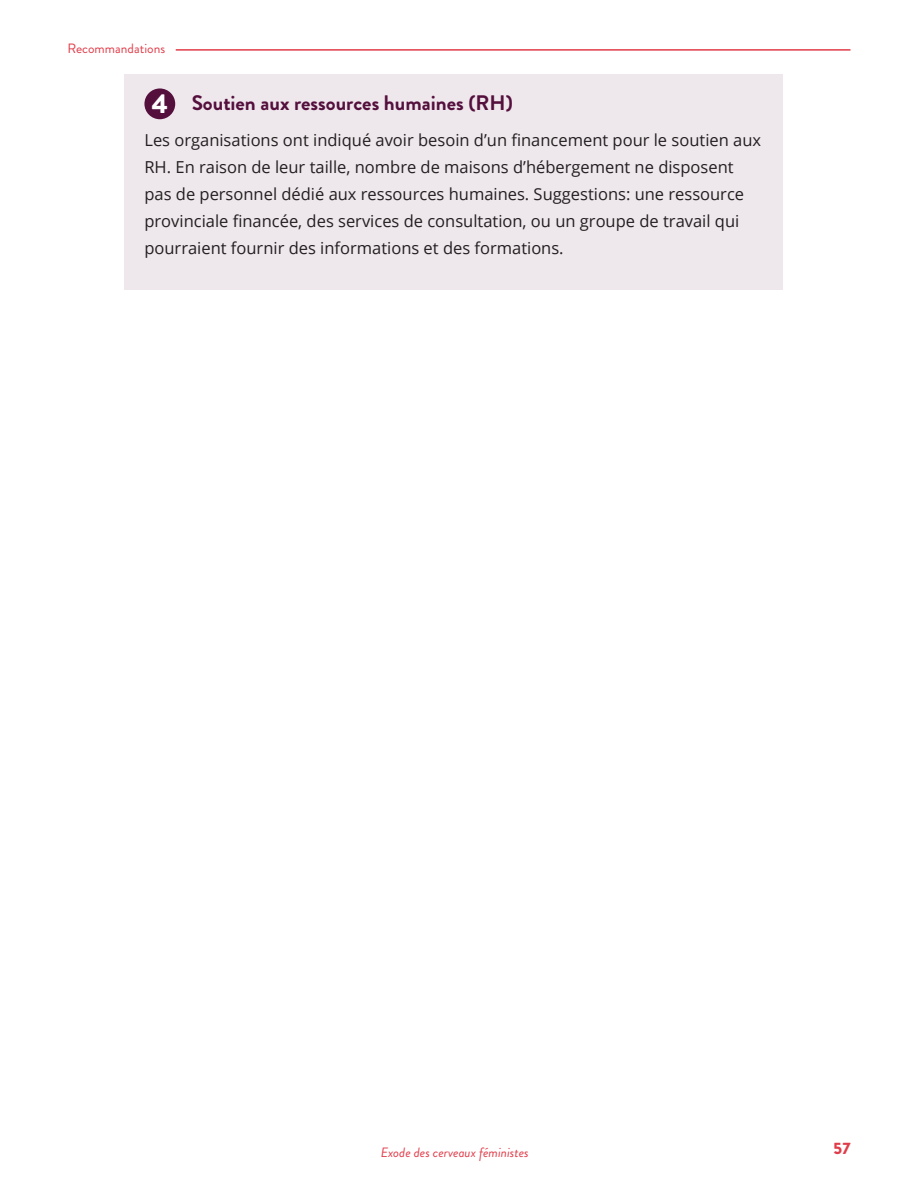
<style>
.page{position:relative;width:918px;height:1188px;background:#fff}
.page>*{position:absolute;margin:0;border:0;box-sizing:border-box;transform-origin:0 0}
.Subheadings_PP{font:900 27px "Brandon Grotesque";color:#fff}
.Pullout_emphasis{font:700 21px "Brandon Grotesque";color:#540f3d}
.Body_copy{font:16.5px/27px "Open Sans";color:#231f20}
.t1{font:900 16.5px "Brandon Grotesque";color:#e03d4a}
.t2{font:italic 13.5px "Brandon Grotesque";color:#e13d4a}
.t3{font:13.5px "Brandon Grotesque";color:#e03d4a}
</style>
<div class="page">
<hr style="left:176px;top:49px;width:674px;height:2px;background:#e13d4a">
<div style="left:124px;top:75px;width:659px;height:215px;background:#eee7ec"></div>
<div style="left:144px;top:88px;width:31px;height:31px;background:#540f3d;border-radius:50%"></div>
<p class="t3" style="left:68px;top:39px;width:99px">Recommandations</p>
<p class="Subheadings_PP" style="left:152px;top:85px;width:18px">4</p>
<p class="Pullout_emphasis" style="left:192px;top:88px;width:323px">Soutien aux ressources humaines (RH)</p>
<p class="Body_copy" style="left:144px;top:126px;width:618px">Les organisations ont indiqué avoir besoin d’un financement pour le soutien aux RH. En raison de leur taille, nombre de maisons d’hébergement ne disposent pas de personnel dédié aux ressources humaines. Suggestions: une ressource provinciale financée, des services de consultation, ou un groupe de travail qui pourraient fournir des informations et des formations.</p>
<p class="t2" style="left:381px;top:1143px;width:150px">Exode des cerveaux féministes</p>
<p class="t1" style="left:834px;top:1137px;width:18px">57</p>
</div>
